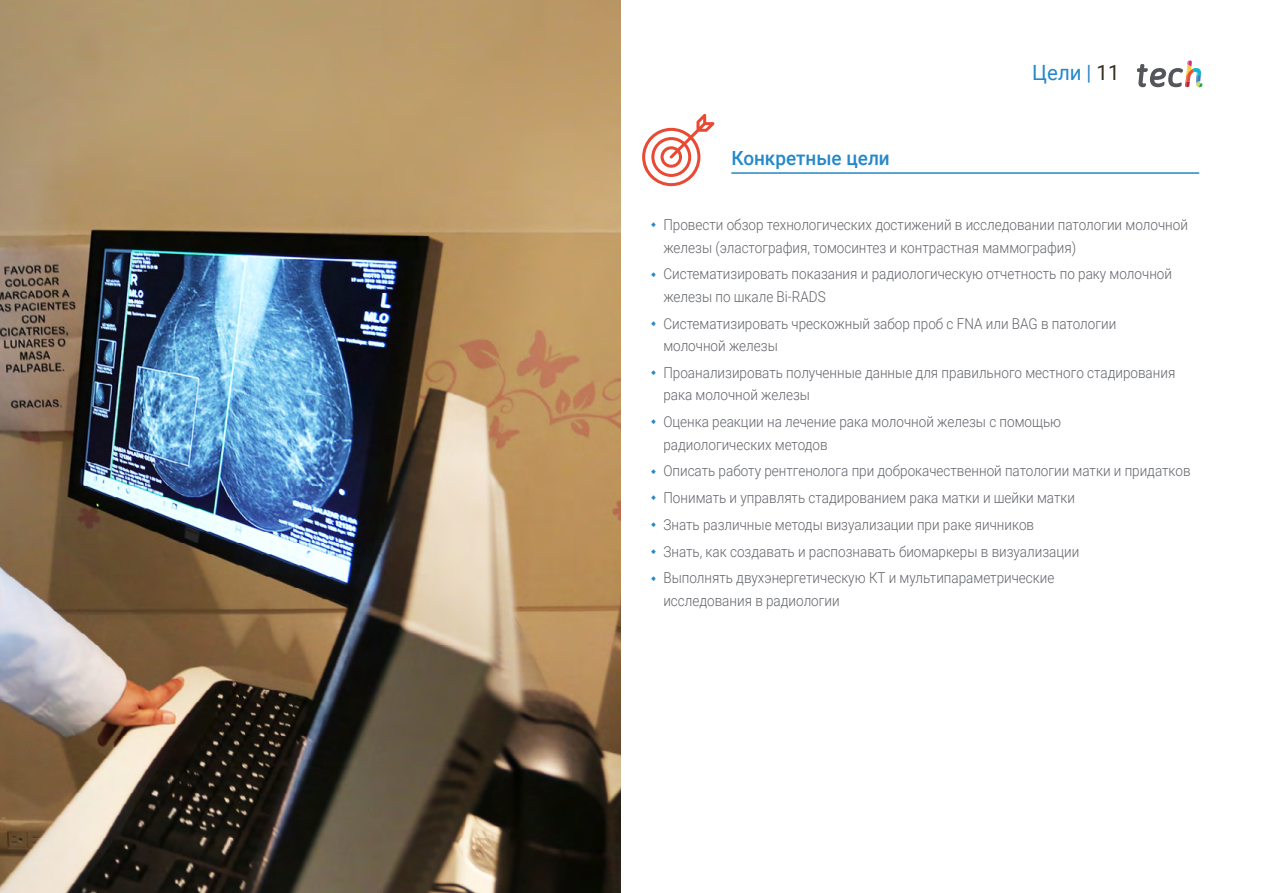
<style>
.page{position:relative;width:1263px;height:893px;background:#fff}
.page>*{position:absolute;margin:0;border:0;box-sizing:border-box;transform-origin:0 0}
.t1{font:21px "Roboto";color:#2488c9}
.t2{font:500 19.5px "Roboto";color:#2488c9}
.t3{font:300 15px/22.5px "Roboto";color:#61646a;scale:.9 1}
.s1{color:#312e20}
</style>
<div class="page">
<svg style="left:642px;top:114px;width:72px;height:72px"></svg>
<hr style="left:731px;top:173px;width:468px;height:1px;background:#2488c9">
<img style="left:0;top:0;width:621px;height:893px">
<svg style="left:1137px;top:61px;width:65px;height:27px"></svg>
<h2 class="t2" style="left:731px;top:144px;width:160px">Конкретные цели</h2>
<h1 class="t1" style="left:1032px;top:57px;width:89px">Цели | <span class="s1">11</span></h1>
<p class="t3" style="left:663px;top:213px;width:584px">Провести обзор технологических достижений в исследовании патологии молочной железы (эластография, томосинтез и контрастная маммография)</p>
<p class="t3" style="left:663px;top:262px;width:567px">Систематизировать показания и радиологическую отчетность по раку молочной железы по шкале Bi-RADS</p>
<p class="t3" style="left:663px;top:311px;width:505px">Систематизировать чрескожный забор проб с FNA или BAG в патологии молочной железы</p>
<p class="t3" style="left:663px;top:361px;width:570px">Проанализировать полученные данные для правильного местного стадирования рака молочной железы</p>
<p class="t3" style="left:663px;top:410px;width:443px">Оценка реакции на лечение рака молочной железы с помощью радиологических методов</p>
<p class="t3" style="left:663px;top:457px;width:587px;line-height:26.7px">Описать работу рентгенолога при доброкачественной патологии матки и придатков Понимать и управлять стадированием рака матки и шейки матки<br>Знать различные методы визуализации при раке яичников<br>Знать, как создавать и распознавать биомаркеры в визуализации<br>Выполнять двухэнергетическую КТ и мультипараметрические</p>
<p class="t3" style="left:663px;top:589px;width:197px">исследования в радиологии</p>
</div>
